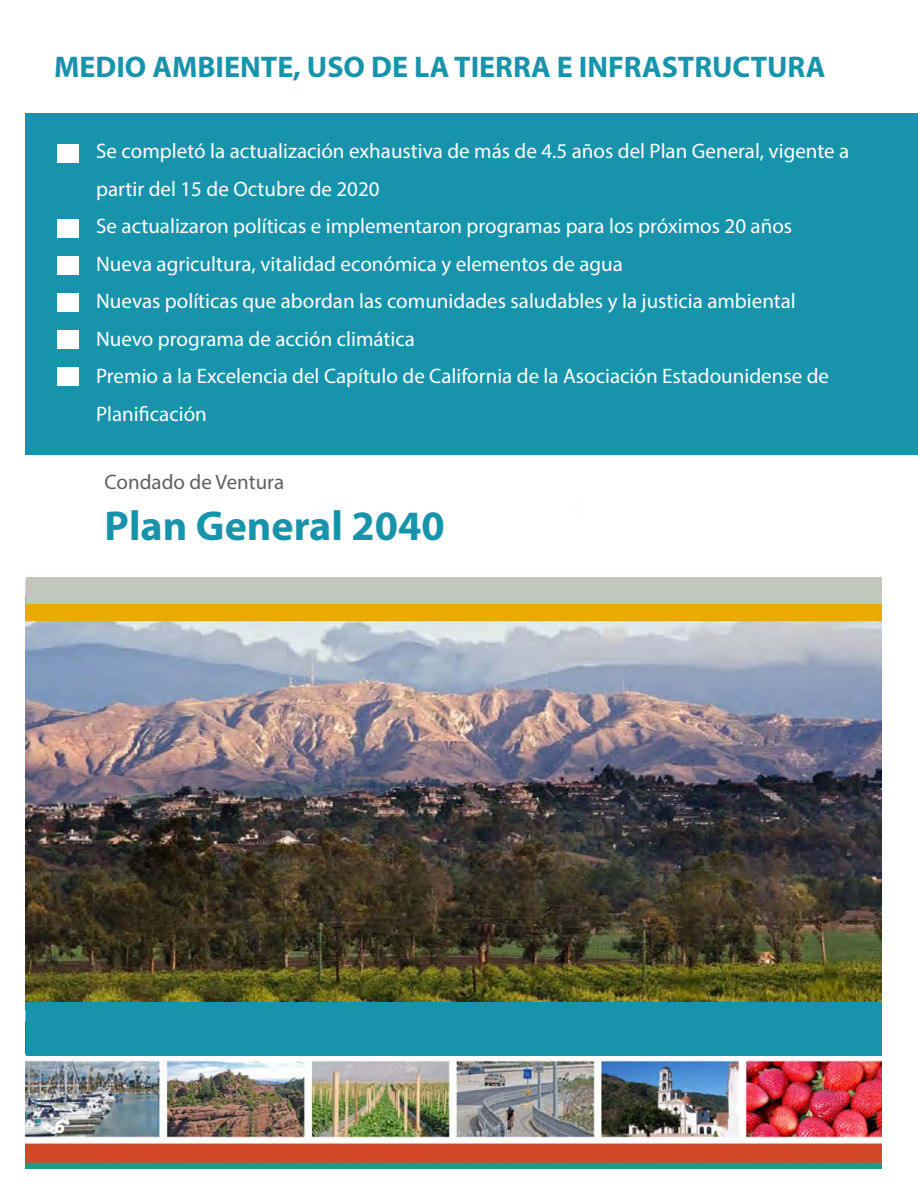
<style>
.page{position:relative;width:918px;height:1188px;background:#fff}
.page>*{position:absolute;margin:0;border:0;box-sizing:border-box;transform-origin:0 0}
.t1{font:700 42px "Myriad Pro";color:#1794ab}
.t2{font:700 30px "Myriad Pro";color:#1794ab}
.t3{font:21px/37.5px "Myriad Pro";color:#fff}
.t4{font:21px "Myriad Pro";color:#5e6163}
.t5{font:18px "Aller Display";color:#fff}
</style>
<div class="page">
<img style="left:26px;top:501px;width:855px;height:667px">
<div style="left:26px;top:1003px;width:855px;height:53px;background:#1794ab"></div>
<div style="left:26px;top:577px;width:855px;height:26px;background:#c2c7bd"></div>
<div style="left:105px;top:474px;width:469px;height:85px;background:#fff"></div>
<div style="left:26px;top:113px;width:892px;height:342px;background:#1794ab"></div>
<div style="left:57px;top:144px;width:22px;height:19px;background:#fff"></div>
<div style="left:57px;top:219px;width:22px;height:18px;background:#fff"></div>
<div style="left:57px;top:256px;width:22px;height:19px;background:#fff"></div>
<div style="left:57px;top:293px;width:22px;height:19px;background:#fff"></div>
<div style="left:57px;top:330px;width:22px;height:19px;background:#fff"></div>
<div style="left:57px;top:367px;width:22px;height:19px;background:#fff"></div>
<h2 class="t2" style="left:54px;top:47px;width:773px">MEDIO AMBIENTE, USO DE LA TIERRA E INFRASTRUCTURA</h2>
<p class="t3" style="left:96px;top:132px;width:755px">Se completó la actualización exhaustiva de más de 4.5 años del Plan General, vigente a partir del 15 de Octubre de 2020<br>Se actualizaron políticas e implementaron programas para los próximos 20 años Nueva agricultura, vitalidad económica y elementos de agua<br>Nuevas políticas que abordan las comunidades saludables y la justicia ambiental Nuevo programa de acción climática<br>Premio a la Excelencia del Capítulo de California de la Asociación Estadounidense de Planificación</p>
<p class="t4" style="left:105px;top:469px;width:181px">Condado de Ventura</p>
<h1 class="t1" style="left:105px;top:498px;width:342px">Plan General 2040</h1>
<p class="t5" style="left:54px;top:1115px;width:12px">6</p>
</div>
